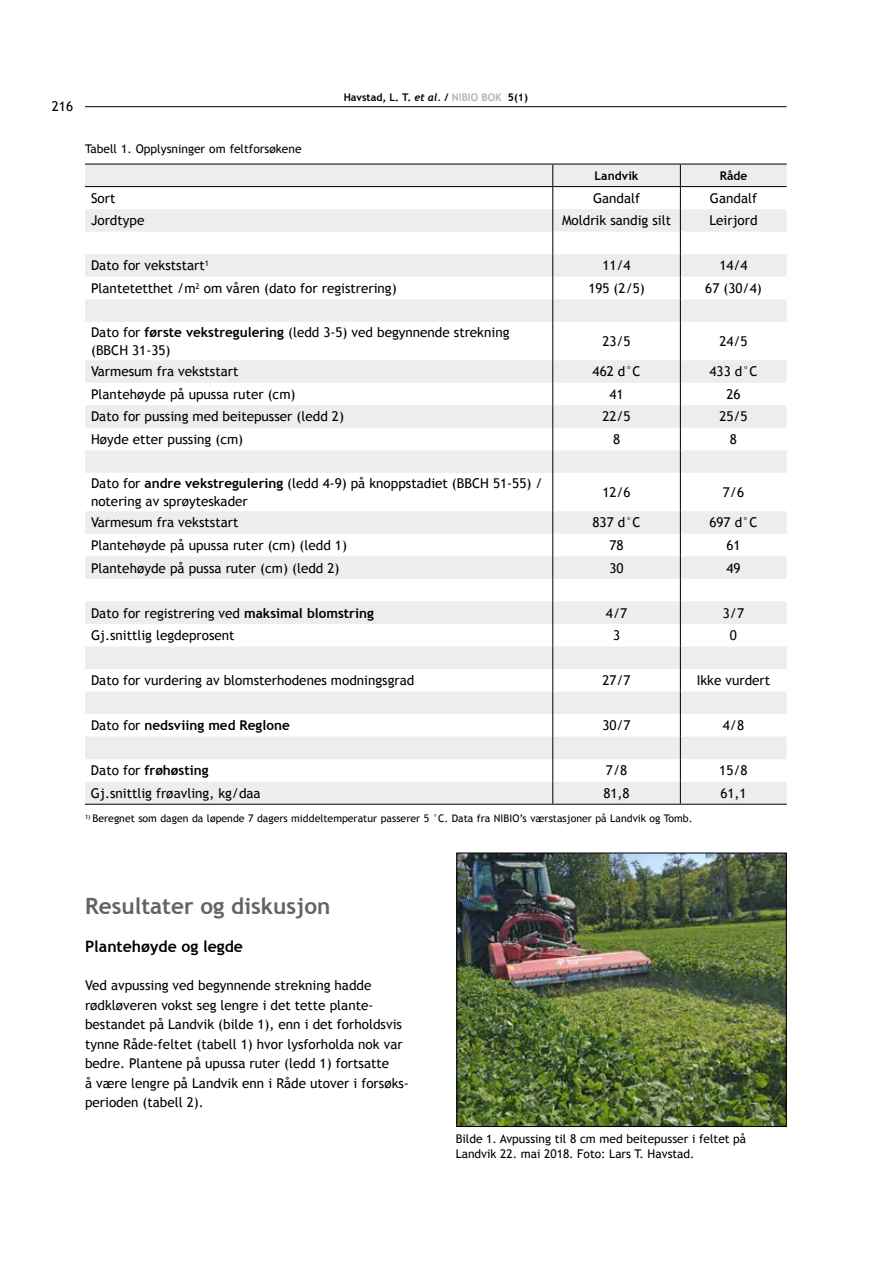
<style>
.page{position:relative;width:893px;height:1263px;background:#fff}
.page>*{position:absolute;margin:0;border:0;box-sizing:border-box;transform-origin:0 0}
.t1{font:700 22.5px "Trebuchet MS";color:#646363}
.t2{font:700 15.75px "Trebuchet MS";color:#000}
.t3{font:13.5px/19.5px "Trebuchet MS";color:#000}
.t4{font:700 13.5px "Trebuchet MS";color:#000}
.t5{font:12px/15px "Trebuchet MS";color:#000}
.t6{font:700 12px "Trebuchet MS";color:#000}
.t7{font:10.5px "Trebuchet MS";color:#000}
.t8{font:700 10.5px "Trebuchet MS";color:#000}
.s1{font-family:"Trebuchet";font-style:italic}
.s2{color:#b3b2b2}
.s3{font-weight:700}
.s4{font-weight:400}
</style>
<div class="page">
<hr style="left:85px;top:106px;width:702px;height:1px;background:#000">
<svg style="left:85px;top:165px;width:702px;height:639px"></svg>
<hr style="left:85px;top:164px;width:468px;height:1px;background:#000">
<hr style="left:553px;top:164px;width:127px;height:1px;background:#000">
<hr style="left:680px;top:164px;width:107px;height:1px;background:#000">
<hr style="left:85px;top:186px;width:468px;height:1px;background:#000">
<hr style="left:553px;top:186px;width:127px;height:1px;background:#000">
<hr style="left:680px;top:186px;width:107px;height:1px;background:#000">
<hr style="left:85px;top:804px;width:468px;height:1px;background:#000">
<hr style="left:553px;top:804px;width:127px;height:1px;background:#000">
<hr style="left:680px;top:804px;width:107px;height:1px;background:#000">
<svg style="left:552px;top:164px;width:1px;height:158px"></svg>
<svg style="left:680px;top:164px;width:1px;height:158px"></svg>
<hr style="left:552px;top:322px;width:1px;height:38px;background:#000">
<hr style="left:680px;top:322px;width:1px;height:38px;background:#000">
<svg style="left:552px;top:360px;width:1px;height:113px"></svg>
<svg style="left:680px;top:360px;width:1px;height:113px"></svg>
<hr style="left:552px;top:473px;width:1px;height:38px;background:#000">
<hr style="left:680px;top:473px;width:1px;height:38px;background:#000">
<svg style="left:552px;top:511px;width:1px;height:293px"></svg>
<svg style="left:680px;top:511px;width:1px;height:293px"></svg>
<img style="left:458px;top:855px;width:327px;height:270px">
<div style="left:456px;top:853px;width:331px;height:274px;border:1px solid #000"></div>
<p class="t3" style="left:52px;top:97px;width:23px">216</p>
<p class="t8" style="left:344px;top:91px;width:186px">Havstad, L. T. <span class="s1">et al.</span> / <span class="s2">NIBIO BOK</span> 5(1)</p>
<p class="t5" style="left:85px;top:142px;width:218px">Tabell 1. Opplysninger om feltforsøkene</p>
<p class="t6" style="left:595px;top:168px;width:45px">Landvik</p>
<p class="t6" style="left:720px;top:168px;width:29px">Råde</p>
<p class="t3" style="left:91px;top:189px;width:26px">Sort</p>
<p class="t3" style="left:593px;top:189px;width:49px">Gandalf</p>
<p class="t3" style="left:710px;top:189px;width:49px">Gandalf</p>
<p class="t3" style="left:91px;top:211px;width:55px">Jordtype</p>
<p class="t3" style="left:562px;top:211px;width:111px">Moldrik sandig silt</p>
<p class="t3" style="left:709px;top:211px;width:50px">Leirjord</p>
<p class="t3" style="left:91px;top:256px;width:119px">Dato for vekststart<sup>1</sup></p>
<p class="t3" style="left:602px;top:256px;width:30px">11/4</p>
<p class="t3" style="left:719px;top:256px;width:30px">14/4</p>
<p class="t3" style="left:91px;top:279px;width:307px">Plantetetthet /m<sup>2</sup> om våren (dato for registrering)</p>
<p class="t3" style="left:588px;top:279px;width:58px">195 (2/5)</p>
<p class="t3" style="left:705px;top:279px;width:58px">67 (30/4)</p>
<p class="t3" style="left:91px;top:323px;width:420px;line-height:18px">Dato for <span class="s3">første vekstregulering</span> (ledd 3-5) ved begynnende strekning (BBCH 31-35)</p>
<p class="t3" style="left:602px;top:332px;width:30px">23/5</p>
<p class="t3" style="left:719px;top:332px;width:30px">24/5</p>
<p class="t3" style="left:91px;top:362px;width:149px">Varmesum fra vekststart</p>
<p class="t3" style="left:593px;top:362px;width:49px">462 d°C</p>
<p class="t3" style="left:709px;top:362px;width:49px">433 d°C</p>
<p class="t3" style="left:91px;top:385px;width:206px">Plantehøyde på upussa ruter (cm)</p>
<p class="t3" style="left:609px;top:385px;width:16px">41</p>
<p class="t3" style="left:726px;top:385px;width:16px">26</p>
<p class="t3" style="left:91px;top:407px;width:254px">Dato for pussing med beitepusser (ledd 2)</p>
<p class="t3" style="left:602px;top:407px;width:30px">22/5</p>
<p class="t3" style="left:719px;top:407px;width:30px">25/5</p>
<p class="t3" style="left:91px;top:430px;width:154px">Høyde etter pussing (cm)</p>
<p class="t3" style="left:613px;top:430px;width:9px">8</p>
<p class="t3" style="left:730px;top:430px;width:9px">8</p>
<p class="t3" style="left:91px;top:474px;width:453px;line-height:18px">Dato for <span class="s3">andre vekstregulering</span> (ledd 4-9) på knoppstadiet (BBCH 51-55) / notering av sprøyteskader</p>
<p class="t3" style="left:602px;top:483px;width:30px">12/6</p>
<p class="t3" style="left:723px;top:483px;width:23px">7/6</p>
<p class="t3" style="left:91px;top:513px;width:149px">Varmesum fra vekststart</p>
<p class="t3" style="left:593px;top:513px;width:49px">837 d°C</p>
<p class="t3" style="left:709px;top:513px;width:49px">697 d°C</p>
<p class="t3" style="left:91px;top:536px;width:257px">Plantehøyde på upussa ruter (cm) (ledd 1)</p>
<p class="t3" style="left:609px;top:536px;width:16px">78</p>
<p class="t3" style="left:726px;top:536px;width:16px">61</p>
<p class="t3" style="left:91px;top:558px;width:250px">Plantehøyde på pussa ruter (cm) (ledd 2)</p>
<p class="t3" style="left:609px;top:558px;width:16px">30</p>
<p class="t3" style="left:726px;top:558px;width:16px">49</p>
<p class="t3" style="left:91px;top:603px;width:284px">Dato for registrering ved <span class="s3">maksimal blomstring</span></p>
<p class="t3" style="left:606px;top:603px;width:23px">4/7</p>
<p class="t3" style="left:723px;top:603px;width:23px">3/7</p>
<p class="t3" style="left:91px;top:626px;width:145px">Gj.snittlig legdeprosent</p>
<p class="t3" style="left:613px;top:626px;width:9px">3</p>
<p class="t3" style="left:730px;top:626px;width:9px">0</p>
<p class="t3" style="left:91px;top:671px;width:325px">Dato for vurdering av blomsterhodenes modningsgrad</p>
<p class="t3" style="left:602px;top:671px;width:30px">27/7</p>
<p class="t3" style="left:697px;top:671px;width:75px">Ikke vurdert</p>
<p class="t4" style="left:91px;top:717px;width:200px"><span class="s4">Dato for</span> nedsviing med Reglone</p>
<p class="t3" style="left:602px;top:716px;width:30px">30/7</p>
<p class="t3" style="left:723px;top:716px;width:23px">4/8</p>
<p class="t4" style="left:91px;top:762px;width:119px"><span class="s4">Dato for</span> frøhøsting</p>
<p class="t3" style="left:606px;top:761px;width:23px">7/8</p>
<p class="t3" style="left:719px;top:761px;width:30px">15/8</p>
<p class="t3" style="left:91px;top:783px;width:171px">Gj.snittlig frøavling, kg/daa</p>
<p class="t3" style="left:603px;top:783px;width:28px">81,8</p>
<p class="t3" style="left:720px;top:783px;width:28px">61,1</p>
<p class="t7" style="left:85px;top:812px;width:609px"><sup>1)</sup> Beregnet som dagen da løpende 7 dagers middeltemperatur passerer 5 °C. Data fra NIBIO’s værstasjoner på Landvik og Tomb.</p>
<h1 class="t1" style="left:85px;top:892px;width:247px">Resultater og diskusjon</h1>
<p class="t2" style="left:85px;top:937px;width:159px">Plantehøyde og legde</p>
<p class="t3" style="left:85px;top:976px;width:325px">Ved avpussing ved begynnende strekning hadde rødkløveren vokst seg lengre i det tette plante&shy;bestandet på Landvik (bilde 1), enn i det forholdsvis tynne Råde-feltet (tabell 1) hvor lysforholda nok var bedre. Plantene på upussa ruter (ledd 1) fortsatte<br>å være lengre på Landvik enn i Råde utover i forsøks&shy;perioden (tabell 2).</p>
<p class="t5" style="left:456px;top:1131px;width:292px">Bilde 1. Avpussing til 8 cm med beitepusser i feltet på<br>Landvik 22. mai 2018. Foto: Lars T. Havstad.</p>
</div>
